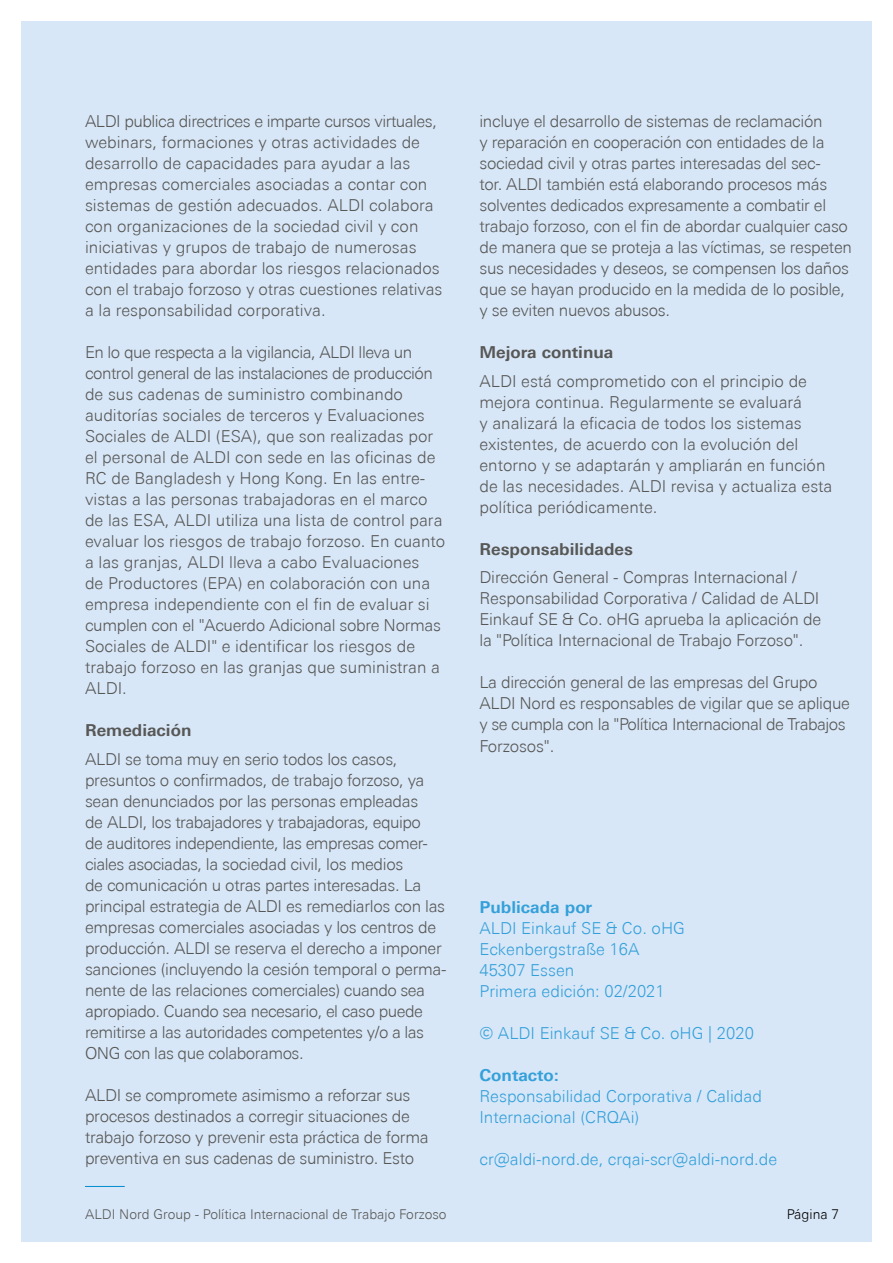
<style>
.page{position:relative;width:893px;height:1263px;background:#fff}
.page>*{position:absolute;margin:0;border:0;box-sizing:border-box;transform-origin:0 0}
.t1{font:300 16.5px/21px "Univers Next Pro";letter-spacing:-.02em;color:#575756}
.t2{font:300 16.5px/21px "Univers Next Pro";color:#575756}
.t3{font:300 16.5px/21px "Univers Next Pro";color:#34a0da}
.t4{font:700 16.5px "Univers Next Pro";color:#575756}
.t5{font:700 16.5px "Univers Next Pro";color:#34a0da}
.t6{font:300 13.5px "Univers Next Pro";color:#000}
.t7{font:300 13.5px "Univers Next Pro";color:#575756}
</style>
<div class="page">
<div style="left:21px;top:21px;width:851px;height:1221px;background:#d8e7f7"></div>
<hr style="left:85px;top:1186px;width:40px;height:1px;background:#008bcf">
<p class="t2" style="left:85px;top:111px;width:359px">ALDI publica directrices e imparte cursos virtuales, webinars, formaciones y otras actividades de desarrollo de capacidades para ayudar a las empresas comerciales asociadas a contar con sistemas de gestión adecuados. ALDI colabora con organizaciones de la sociedad civil y con iniciativas y grupos de trabajo de numerosas entidades para abordar los riesgos relacionados con el trabajo forzoso y otras cuestiones relativas a la responsabilidad corporativa.</p>
<p class="t2" style="left:85px;top:342px;width:362px">En lo que respecta a la vigilancia, ALDI lleva un control general de las instalaciones de producción de sus cadenas de suministro combinando auditorías sociales de terceros y Evaluaciones Sociales de ALDI (ESA), que son realizadas por el personal de ALDI con sede en las oficinas de RC de Bangladesh y Hong Kong. En las entre&shy;vistas a las personas trabajadoras en el marco de las ESA, ALDI utiliza una lista de control para evaluar los riesgos de trabajo forzoso. En cuanto a las granjas, ALDI lleva a cabo Evaluaciones<br>de Productores (EPA) en colaboración con una empresa independiente con el fin de evaluar si cumplen con el "Acuerdo Adicional sobre Normas Sociales de ALDI" e identificar los riesgos de trabajo forzoso en las granjas que suministran a ALDI.</p>
<p class="t4" style="left:85px;top:721px;width:108px">Remediación</p>
<p class="t1" style="left:85px;top:748px;width:363px">ALDI se toma muy en serio todos los casos, presuntos o confirmados, de trabajo forzoso, ya sean denunciados por las personas empleadas<br>de ALDI, los trabajadores y trabajadoras, equipo<br>de auditores independiente, las empresas comer&shy;ciales asociadas, la sociedad civil, los medios<br>de comunicación u otras partes interesadas. La principal estrategia de ALDI es remediarlos con las empresas comerciales asociadas y los centros de producción. ALDI se reserva el derecho a imponer sanciones (incluyendo la cesión temporal o perma&shy;nente de las relaciones comerciales) cuando sea apropiado. Cuando sea necesario, el caso puede remitirse a las autoridades competentes y/o a las ONG con las que colaboramos.</p>
<p class="t1" style="left:85px;top:1084px;width:345px">ALDI se compromete asimismo a reforzar sus procesos destinados a corregir situaciones de trabajo forzoso y prevenir esta práctica de forma preventiva en sus cadenas de suministro. Esto</p>
<p class="t1" style="left:479px;top:111px;width:374px">incluye el desarrollo de sistemas de reclamación<br>y reparación en cooperación con entidades de la sociedad civil y otras partes interesadas del sec-<br>tor. ALDI también está elaborando procesos más solventes dedicados expresamente a combatir el trabajo forzoso, con el fin de abordar cualquier caso de manera que se proteja a las víctimas, se respeten sus necesidades y deseos, se compensen los daños que se hayan producido en la medida de lo posible, y se eviten nuevos abusos.</p>
<p class="t4" style="left:479px;top:343px;width:135px">Mejora continua</p>
<p class="t2" style="left:479px;top:370px;width:354px">ALDI está comprometido con el principio de mejora continua. Regularmente se evaluará<br>y analizará la eficacia de todos los sistemas existentes, de acuerdo con la evolución del entorno y se adaptarán y ampliarán en función de las necesidades. ALDI revisa y actualiza esta política periódicamente.</p>
<p class="t4" style="left:479px;top:539px;width:155px">Responsabilidades</p>
<p class="t1" style="left:479px;top:567px;width:343px">Dirección General - Compras Internacional / Responsabilidad Corporativa / Calidad de ALDI Einkauf SE &amp; Co. oHG aprueba la aplicación de la "Política Internacional de Trabajo Forzoso".</p>
<p class="t1" style="left:479px;top:672px;width:372px">La dirección general de las empresas del Grupo ALDI Nord es responsables de vigilar que se aplique y se cumpla con la "Política Internacional de Trabajos Forzosos".</p>
<p class="t5" style="left:479px;top:898px;width:114px">Publicada por</p>
<p class="t3" style="left:479px;top:918px;width:207px">ALDI Einkauf SE &amp; Co. oHG<br>Eckenbergstraße 16A<br>45307 Essen<br>Primera edición: 02/2021</p>
<p class="t3" style="left:479px;top:1023px;width:276px">© ALDI Einkauf SE &amp; Co. oHG | 2020</p>
<p class="t5" style="left:479px;top:1066px;width:81px">Contacto:</p>
<p class="t3" style="left:479px;top:1086px;width:284px">Responsabilidad Corporativa / Calidad<br>Internacional (CRQAi)</p>
<p class="t3" style="left:479px;top:1149px;width:299px">cr@aldi-nord.de, crqai-scr@aldi-nord.de</p>
<p class="t6" style="left:85px;top:1206px;width:356px">International B ying Pol y for Cotton | As of January 2020</p>
<p class="t6" style="left:787px;top:1206px;width:42px">Página</p>
<p class="t7" style="left:85px;top:1206px;width:363px">ALDI Nord Group - Política Internacional de Trabajo Forzoso</p>
<p class="t6" style="left:797px;top:1206px;width:43px">Seite 7</p>
</div>
